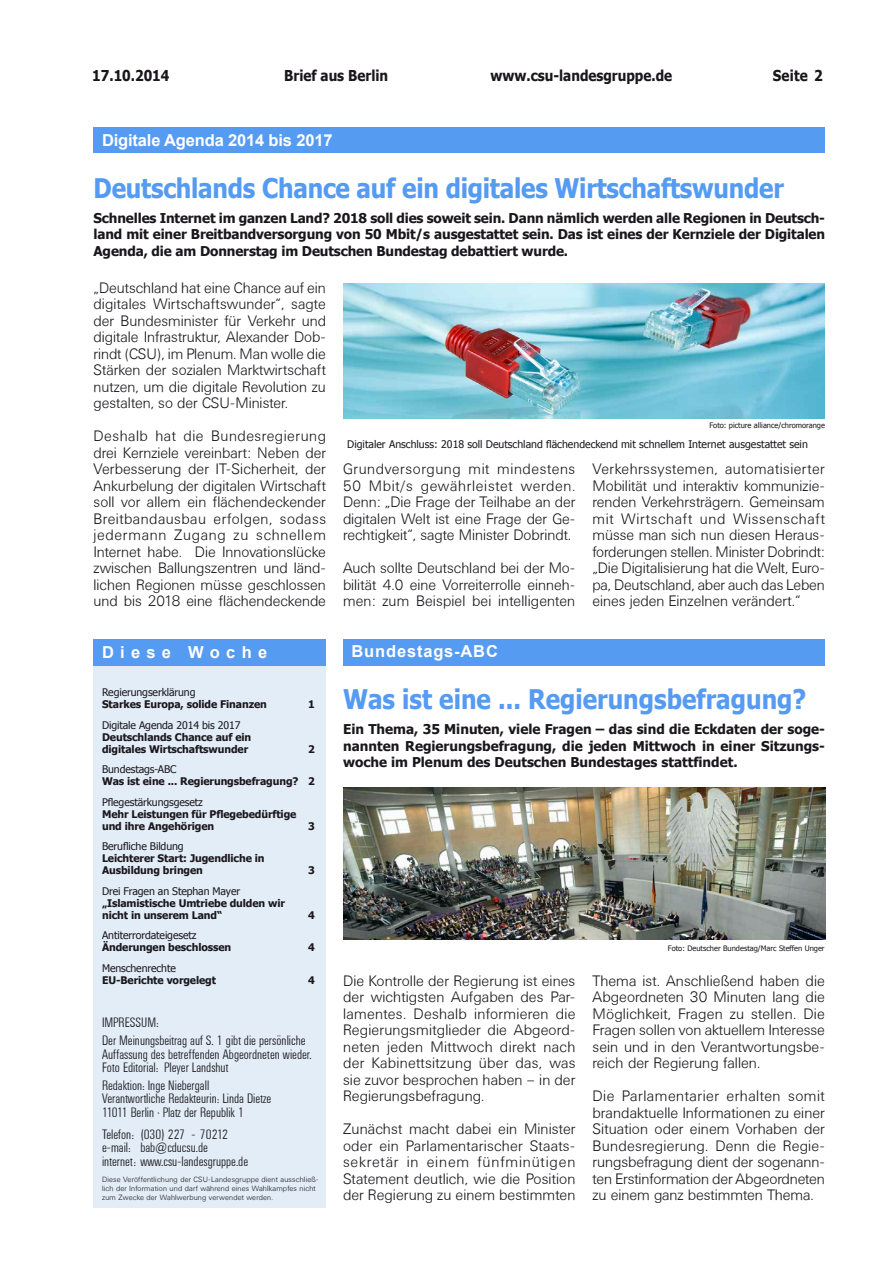
<style>
.page{position:relative;width:893px;height:1263px;background:#fff}
.page>*{position:absolute;margin:0;border:0;box-sizing:border-box;transform-origin:0 0}
._01_BaB_Überschrift{font:700 27px "Tahoma";letter-spacing:-.01em;color:#559bf2;scale:.9 1}
._01_BaB_Überschrift-2{font:700 16.5px "Arial";letter-spacing:-.01em;color:#fff}
._01_BaB_Überschrift-3{font:700 16.5px "Arial";letter-spacing:.05em;color:#fff}
._08_BaB_Überschrift{font:700 16.5px "Arial";color:#fff}
._04_BaB_Fließtext{font:300 15px/16.5px "Univers BSK";letter-spacing:-.005em;color:#1a171c;text-align:justify}
._06_BaB_Nr____Datum{font:700 15px "Tahoma";color:#1a171c;scale:.9 1}
._03_BaB_Teaser{font:700 13.5px/16.5px "Tahoma";letter-spacing:-.005em;color:#1a171c;text-align:justify}
._10_BaB_Impressum{font:300 13.5px/13.5px "Univers Condensed BSK";color:#1a171c}
._09_BaB_Inhaltsverze{font:700 10.5px/12px "Tahoma";letter-spacing:-.01em;color:#1a171c}
._09_BaB_Inhaltsverze-2{font:10.5px "Tahoma";letter-spacing:-.01em;color:#1a171c}
._13_BaB_Bilduntersch{font:10.5px "Tahoma";color:#1a171c}
._10a_Impressum_Wahlk{font:300 7.5px/9px "Univers BSK";letter-spacing:.02em;color:#1a171c}
._13_BaB_Rechtevermer{font:7.5px "Tahoma";color:#1a171c}
</style>
<div class="page">
<div style="left:94px;top:656px;width:232px;height:551px;background:#e3edf7"></div>
<div style="left:94px;top:639px;width:232px;height:27px;background:#559bf2"></div>
<div style="left:343px;top:639px;width:482px;height:26px;background:#559bf2"></div>
<div style="left:94px;top:128px;width:731px;height:25px;background:#559bf2"></div>
<img style="left:343px;top:788px;width:482px;height:151px">
<img style="left:343px;top:283px;width:482px;height:136px">
<p class="_06_BaB_Nr____Datum" style="left:284px;top:65px;width:117px">Brief aus Berlin</p>
<p class="_06_BaB_Nr____Datum" style="left:92px;top:65px;width:87px">17.10.2014</p>
<p class="_06_BaB_Nr____Datum" style="left:490px;top:65px;width:203px">www.csu-landesgruppe.de</p>
<p class="_06_BaB_Nr____Datum" style="left:773px;top:65px;width:57px">Seite 2</p>
<p class="_01_BaB_Überschrift-2" style="left:102px;top:129px;width:232px">Digitale Agenda 2014 bis 2017</p>
<p class="_01_BaB_Überschrift" style="left:94px;top:169px;width:769px">Deutschlands Chance auf ein digitales Wirtschaftswunder</p>
<p class="_03_BaB_Teaser" style="left:94px;top:209px;width:733px">Schnelles Internet im ganzen Land? 2018 soll dies soweit sein. Dann nämlich werden alle Regionen in Deutsch&shy;land mit einer Breitbandversorgung von 50 Mbit/s ausgestattet sein. Das ist eines der Kernziele der Digitalen Agenda, die am Donnerstag im Deutschen Bundestag debattiert wurde.</p>
<p class="_04_BaB_Fließtext" style="left:94px;top:279px;width:234px">„Deutschland hat eine Chance auf ein digitales Wirtschaftswunder“, sagte der Bundesminister für Verkehr und digitale Infrastruktur, Alexander Dob&shy;rindt (CSU), im Plenum. Man wolle die Stärken der sozialen Marktwirtschaft nutzen, um die digitale Revolution zu gestalten, so der CSU-Minister.</p>
<p class="_04_BaB_Fließtext" style="left:94px;top:428px;width:234px">Deshalb hat die Bundesregierung drei Kernziele vereinbart: Neben der Verbesserung der IT-Sicherheit, der Ankurbelung der digitalen Wirtschaft soll vor allem ein flächendeckender Breitbandausbau erfolgen, sodass jedermann Zugang zu schnellem Internet habe. Die Innovationslücke zwischen Ballungszentren und länd&shy;lichen Regionen müsse geschlossen und bis 2018 eine flächendeckende</p>
<p class="_08_BaB_Überschrift" style="left:102px;top:641px;width:167px">D i e s e W o c h e</p>
<p class="_09_BaB_Inhaltsverze-2" style="left:102px;top:685px;width:95px">Regierungserklärung</p>
<p class="_09_BaB_Inhaltsverze" style="left:102px;top:698px;width:166px">Starkes Europa, solide Finanzen</p>
<p class="_09_BaB_Inhaltsverze" style="left:308px;top:698px;width:8px">1</p>
<p class="_09_BaB_Inhaltsverze-2" style="left:102px;top:718px;width:140px">Digitale Agenda 2014 bis 2017</p>
<p class="_09_BaB_Inhaltsverze" style="left:102px;top:730px;width:151px">Deutschlands Chance auf ein digitales Wirtschaftswunder</p>
<p class="_09_BaB_Inhaltsverze" style="left:308px;top:742px;width:8px">2</p>
<p class="_09_BaB_Inhaltsverze-2" style="left:102px;top:762px;width:76px">Bundestags-ABC</p>
<p class="_09_BaB_Inhaltsverze" style="left:102px;top:775px;width:214px">Was ist eine ... Regierungsbefragung? 2</p>
<p class="_09_BaB_Inhaltsverze-2" style="left:102px;top:795px;width:102px">Pflegestärkungsgesetz</p>
<p class="_09_BaB_Inhaltsverze" style="left:102px;top:807px;width:196px">Mehr Leistungen für Pflegebedürftige und ihre Angehörigen</p>
<p class="_09_BaB_Inhaltsverze" style="left:308px;top:819px;width:8px">3</p>
<p class="_09_BaB_Inhaltsverze-2" style="left:102px;top:839px;width:83px">Berufliche Bildung</p>
<p class="_09_BaB_Inhaltsverze" style="left:102px;top:852px;width:164px">Leichterer Start: Jugendliche in<br>Ausbildung bringen</p>
<p class="_09_BaB_Inhaltsverze-2" style="left:102px;top:884px;width:140px">Drei Fragen an Stephan Mayer</p>
<p class="_09_BaB_Inhaltsverze" style="left:102px;top:896px;width:184px">„Islamistische Umtriebe dulden wir nicht in unserem Land“</p>
<p class="_09_BaB_Inhaltsverze" style="left:308px;top:864px;width:8px">3</p>
<p class="_09_BaB_Inhaltsverze" style="left:308px;top:908px;width:8px">4</p>
<p class="_09_BaB_Inhaltsverze-2" style="left:102px;top:928px;width:96px">Antiterrordateigesetz</p>
<p class="_09_BaB_Inhaltsverze" style="left:102px;top:941px;width:131px">Änderungen beschlossen</p>
<p class="_09_BaB_Inhaltsverze" style="left:308px;top:941px;width:8px">4</p>
<p class="_09_BaB_Inhaltsverze-2" style="left:102px;top:961px;width:75px">Menschenrechte</p>
<p class="_09_BaB_Inhaltsverze" style="left:102px;top:973px;width:116px">EU-Berichte vorgelegt</p>
<p class="_09_BaB_Inhaltsverze" style="left:308px;top:973px;width:8px">4</p>
<p class="_10_BaB_Impressum" style="left:102px;top:1016px;width:58px">IMPRESSUM:</p>
<p class="_10_BaB_Impressum" style="left:102px;top:1034px;width:211px">Der Meinungsbeitrag auf S. 1 gibt die persönliche<br>Auffassung des betreffenden Abgeordneten wieder.</p>
<p class="_10_BaB_Impressum" style="left:102px;top:1061px;width:128px">Foto Editorial: Pleyer Landshut</p>
<p class="_10_BaB_Impressum" style="left:102px;top:1079px;width:109px">Redaktion: Inge Niebergall</p>
<p class="_10_BaB_Impressum" style="left:102px;top:1092px;width:171px">Verantwortliche Redakteurin: Linda Dietze<br>11011 Berlin · Platz der Republik 1</p>
<p class="_10_BaB_Impressum" style="left:102px;top:1128px;width:127px">Telefon: (030) 227 - 70212 e-mail: bab@cducsu.de</p>
<p class="_10_BaB_Impressum" style="left:102px;top:1155px;width:148px">internet: www.csu-landesgruppe.de</p>
<p class="_10a_Impressum_Wahlk" style="left:102px;top:1175px;width:218px">Diese Veröffentlichung der CSU-Landesgruppe dient ausschließ&shy;lich der Information und darf während eines Wahlkampfes nicht zum Zwecke der Wahlwerbung verwendet werden.</p>
<p class="_13_BaB_Rechtevermer" style="left:709px;top:420px;width:117px">Foto: picture alliance/chromorange</p>
<p class="_13_BaB_Bilduntersch" style="left:347px;top:437px;width:462px">Digitaler Anschluss: 2018 soll Deutschland flächendeckend mit schnellem Internet ausgestattet sein</p>
<p class="_04_BaB_Fließtext" style="left:343px;top:461px;width:234px">Grundversorgung mit mindestens 50 Mbit/s gewährleistet werden.<br>Denn: „Die Frage der Teilhabe an der digitalen Welt ist eine Frage der Ge&shy;rechtigkeit“, sagte Minister Dobrindt.</p>
<p class="_04_BaB_Fließtext" style="left:343px;top:560px;width:234px">Auch sollte Deutschland bei der Mo&shy;bilität 4.0 eine Vorreiterrolle einneh&shy;men: zum Beispiel bei intelligenten</p>
<p class="_01_BaB_Überschrift-3" style="left:352px;top:640px;width:148px">Bundestags-ABC</p>
<p class="_04_BaB_Fließtext" style="left:592px;top:461px;width:234px">Verkehrssystemen, automatisierter Mobilität und interaktiv kommunizie&shy;renden Verkehrsträgern. Gemeinsam mit Wirtschaft und Wissenschaft müsse man sich nun diesen Heraus&shy;forderungen stellen. Minister Dobrindt: „Die Digitalisierung hat die Welt, Euro&shy;pa, Deutschland, aber auch das Leben eines jeden Einzelnen verändert.“</p>
<p class="_01_BaB_Überschrift" style="left:343px;top:680px;width:516px">Was ist eine ... Regierungsbefragung?</p>
<p class="_03_BaB_Teaser" style="left:343px;top:720px;width:483px">Ein Thema, 35 Minuten, viele Fragen – das sind die Eckdaten der soge&shy;nannten Regierungsbefragung, die jeden Mittwoch in einer Sitzungs&shy;woche im Plenum des Deutschen Bundestages stattfindet.</p>
<p class="_04_BaB_Fließtext" style="left:343px;top:972px;width:234px">Die Kontrolle der Regierung ist eines der wichtigsten Aufgaben des Par&shy;lamentes. Deshalb informieren die Regierungsmitglieder die Abgeord&shy;neten jeden Mittwoch direkt nach der Kabinettsitzung über das, was sie zuvor besprochen haben – in der Regierungsbefragung.</p>
<p class="_04_BaB_Fließtext" style="left:343px;top:1121px;width:234px">Zunächst macht dabei ein Minister oder ein Parlamentarischer Staats&shy;sekretär in einem fünfminütigen Statement deutlich, wie die Position der Regierung zu einem bestimmten</p>
<p class="_13_BaB_Rechtevermer" style="left:668px;top:943px;width:158px">Foto: Deutscher Bundestag/Marc Steffen Unger</p>
<p class="_04_BaB_Fließtext" style="left:592px;top:972px;width:234px">Thema ist. Anschließend haben die Abgeordneten 30 Minuten lang die Möglichkeit, Fragen zu stellen. Die Fragen sollen von aktuellem Interesse sein und in den Verantwortungsbe&shy;reich der Regierung fallen.</p>
<p class="_04_BaB_Fließtext" style="left:592px;top:1088px;width:234px">Die Parlamentarier erhalten somit brandaktuelle Informationen zu einer Situation oder einem Vorhaben der Bundesregierung. Denn die Regie&shy;rungsbefragung dient der sogenann&shy;ten Erstinformation der Abgeordneten zu einem ganz bestimmten Thema.</p>
</div>
